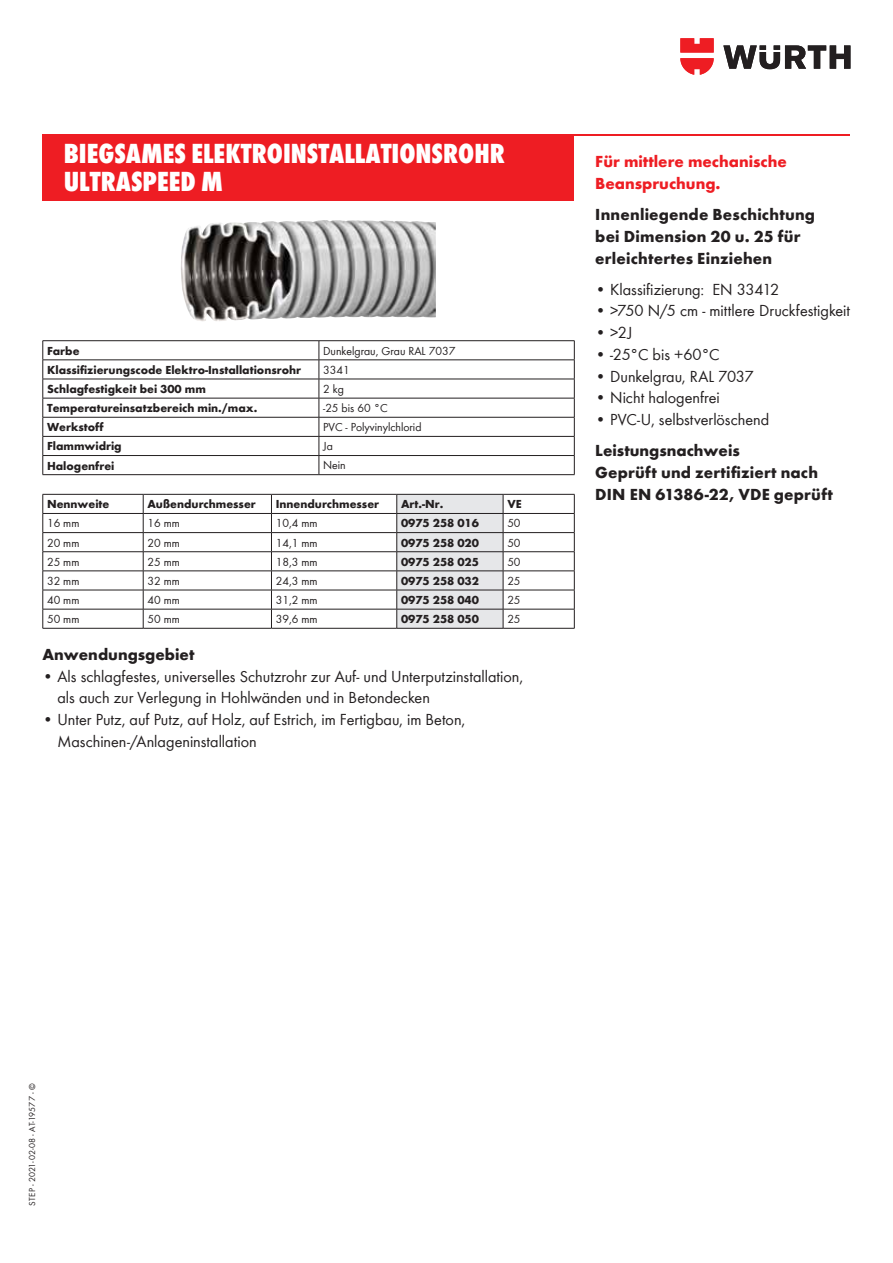
<style>
.page{position:relative;width:893px;height:1263px;background:#fff}
.page>*{position:absolute;margin:0;border:0;box-sizing:border-box;transform-origin:0 0}
.Headline{font:800 condensed 28.5px/28.7px "Wuerth Global";color:#fff}
.t1{font:16.5px/21.8px "Wuerth Global";color:#231f20}
.Level1{font:700 16.5px/21.8px "Wuerth Global";letter-spacing:.01em;color:#231f20}
.Paragraph{font:700 16.5px/21.8px "Wuerth Global";letter-spacing:.01em;color:#231f20}
.Subheadline_Red{font:700 16.5px "Wuerth Global";color:#ee1d23}
.Subheadline{font:700 16.5px "Wuerth Global";color:#231f20}
.TableHead_TableBody{font:700 12px "Wuerth Global";color:#231f20}
.TableBody{font:12px "Wuerth Global";color:#231f20}
.TableBody_TableHighl{font:700 12px "Wuerth Global";color:#231f20}
.TableHead_TableHighl{font:700 12px "Wuerth Global";color:#231f20}
.Print_Code{font:9px "Wuerth Global";letter-spacing:.015em;color:#231f20}
</style>
<div class="page">
<hr style="left:43px;top:134px;width:807px;height:1px;background:#ee1d23">
<div style="left:43px;top:134px;width:531px;height:67px;background:#ee1d23"></div>
<img style="left:181px;top:220px;width:255px;height:101px">
<hr style="left:43px;top:340px;width:276px;height:1px;background:#231f20">
<hr style="left:319px;top:340px;width:256px;height:1px;background:#231f20">
<hr style="left:43px;top:360px;width:276px;height:1px;background:#231f20">
<hr style="left:319px;top:360px;width:256px;height:1px;background:#231f20">
<hr style="left:43px;top:379px;width:276px;height:1px;background:#231f20">
<hr style="left:319px;top:379px;width:256px;height:1px;background:#231f20">
<hr style="left:43px;top:398px;width:276px;height:1px;background:#231f20">
<hr style="left:319px;top:398px;width:256px;height:1px;background:#231f20">
<hr style="left:43px;top:417px;width:276px;height:1px;background:#231f20">
<hr style="left:319px;top:417px;width:256px;height:1px;background:#231f20">
<hr style="left:43px;top:436px;width:276px;height:1px;background:#231f20">
<hr style="left:319px;top:436px;width:256px;height:1px;background:#231f20">
<hr style="left:43px;top:455px;width:276px;height:1px;background:#231f20">
<svg style="left:43px;top:341px;width:1px;height:133px"></svg>
<hr style="left:43px;top:474px;width:276px;height:1px;background:#231f20">
<hr style="left:319px;top:455px;width:256px;height:1px;background:#231f20">
<svg style="left:319px;top:341px;width:1px;height:133px"></svg>
<svg style="left:574px;top:341px;width:1px;height:133px"></svg>
<hr style="left:319px;top:474px;width:256px;height:1px;background:#231f20">
<hr style="left:43px;top:494px;width:100px;height:1px;background:#231f20">
<hr style="left:143px;top:494px;width:128px;height:1px;background:#231f20">
<hr style="left:271px;top:494px;width:126px;height:1px;background:#231f20">
<hr style="left:503px;top:494px;width:72px;height:1px;background:#231f20">
<hr style="left:43px;top:513px;width:100px;height:1px;background:#231f20">
<hr style="left:143px;top:513px;width:128px;height:1px;background:#231f20">
<hr style="left:271px;top:513px;width:126px;height:1px;background:#231f20">
<hr style="left:503px;top:513px;width:72px;height:1px;background:#231f20">
<hr style="left:43px;top:532px;width:100px;height:1px;background:#231f20">
<hr style="left:143px;top:532px;width:128px;height:1px;background:#231f20">
<hr style="left:271px;top:532px;width:126px;height:1px;background:#231f20">
<hr style="left:503px;top:532px;width:72px;height:1px;background:#231f20">
<hr style="left:43px;top:551px;width:100px;height:1px;background:#231f20">
<hr style="left:143px;top:551px;width:128px;height:1px;background:#231f20">
<hr style="left:271px;top:551px;width:126px;height:1px;background:#231f20">
<hr style="left:503px;top:551px;width:72px;height:1px;background:#231f20">
<hr style="left:43px;top:571px;width:100px;height:1px;background:#231f20">
<hr style="left:143px;top:571px;width:128px;height:1px;background:#231f20">
<hr style="left:271px;top:571px;width:126px;height:1px;background:#231f20">
<hr style="left:503px;top:571px;width:72px;height:1px;background:#231f20">
<hr style="left:43px;top:590px;width:100px;height:1px;background:#231f20">
<hr style="left:143px;top:590px;width:128px;height:1px;background:#231f20">
<hr style="left:271px;top:590px;width:126px;height:1px;background:#231f20">
<hr style="left:503px;top:590px;width:72px;height:1px;background:#231f20">
<hr style="left:43px;top:609px;width:100px;height:1px;background:#231f20">
<svg style="left:43px;top:495px;width:1px;height:133px"></svg>
<hr style="left:43px;top:628px;width:100px;height:1px;background:#231f20">
<hr style="left:143px;top:609px;width:128px;height:1px;background:#231f20">
<svg style="left:143px;top:495px;width:1px;height:133px"></svg>
<hr style="left:143px;top:628px;width:128px;height:1px;background:#231f20">
<hr style="left:271px;top:609px;width:126px;height:1px;background:#231f20">
<svg style="left:271px;top:495px;width:1px;height:133px"></svg>
<hr style="left:271px;top:628px;width:126px;height:1px;background:#231f20">
<hr style="left:397px;top:628px;width:106px;height:1px;background:#231f20">
<hr style="left:503px;top:609px;width:72px;height:1px;background:#231f20">
<svg style="left:396px;top:494px;width:108px;height:134px;background:#d8d8da"></svg>
<svg style="left:574px;top:495px;width:1px;height:133px"></svg>
<hr style="left:503px;top:628px;width:72px;height:1px;background:#231f20">
<svg style="left:723px;top:45px;width:127px;height:24px"></svg>
<svg style="left:680px;top:38px;width:34px;height:37px"></svg>
<p class="Headline" style="left:64px;top:138px;width:443px">BIEGSAMES ELEKTROINSTALLATIONSROHR<br>ULTRASPEED M</p>
<p class="Subheadline_Red" style="left:595px;top:152px;width:193px">Für mittlere mechanische</p>
<p class="Subheadline_Red" style="left:595px;top:174px;width:127px">Beanspruchung.</p>
<p class="Level1" style="left:595px;top:204px;width:221px">Innenliegende Beschichtung</p>
<p class="Level1" style="left:595px;top:225px;width:207px">bei Dimension 20 u. 25 für erleichtertes Einziehen</p>
<p class="t1" style="left:595px;top:278px;width:185px">• Klassifizierung: EN 33412</p>
<p class="t1" style="left:595px;top:300px;width:256px">• &gt;750 N/5 cm - mittlere Druckfestigkeit</p>
<p class="t1" style="left:595px;top:321px;width:38px">• &gt;2J</p>
<p class="t1" style="left:595px;top:343px;width:126px">• -25°C bis +60°C</p>
<p class="t1" style="left:595px;top:365px;width:160px">• Dunkelgrau, RAL 7037</p>
<p class="t1" style="left:595px;top:387px;width:126px">• Nicht halogenfrei</p>
<p class="t1" style="left:595px;top:408px;width:175px">• PVC-U, selbstverlöschend</p>
<p class="Subheadline" style="left:595px;top:441px;width:146px">Leistungsnachweis</p>
<p class="Paragraph" style="left:595px;top:461px;width:239px">Geprüft und zertifiziert nach<br>DIN EN 61386-22, VDE geprüft</p>
<p class="TableHead_TableBody" style="left:47px;top:343px;width:34px">Farbe</p>
<p class="TableBody" style="left:323px;top:343px;width:134px">Dunkelgrau, Grau RAL 7037</p>
<p class="TableHead_TableBody" style="left:47px;top:363px;width:256px">Klassifizierungscode Elektro-Installationsrohr</p>
<p class="TableBody" style="left:323px;top:363px;width:28px">3341</p>
<p class="TableHead_TableBody" style="left:47px;top:382px;width:160px">Schlagfestigkeit bei 300 mm</p>
<p class="TableBody" style="left:323px;top:382px;width:22px">2 kg</p>
<p class="TableHead_TableBody" style="left:47px;top:401px;width:212px">Temperatureinsatzbereich min./max.</p>
<p class="TableBody" style="left:323px;top:401px;width:66px">-25 bis 60 °C</p>
<p class="TableHead_TableBody" style="left:47px;top:420px;width:58px">Werkstoff</p>
<p class="TableBody" style="left:323px;top:420px;width:100px">PVC - Polyvinylchlorid</p>
<p class="TableHead_TableBody" style="left:47px;top:439px;width:76px">Flammwidrig</p>
<p class="TableBody" style="left:323px;top:439px;width:11px">Ja</p>
<p class="TableHead_TableBody" style="left:47px;top:458px;width:69px">Halogenfrei</p>
<p class="TableBody" style="left:323px;top:458px;width:24px">Nein</p>
<p class="TableHead_TableBody" style="left:47px;top:497px;width:64px">Nennweite</p>
<p class="TableHead_TableBody" style="left:147px;top:497px;width:110px">Außendurchmesser</p>
<p class="TableHead_TableBody" style="left:276px;top:497px;width:105px">Innendurchmesser</p>
<p class="TableHead_TableHighl" style="left:401px;top:497px;width:44px">Art.-Nr.</p>
<p class="TableHead_TableBody" style="left:507px;top:497px;width:16px">VE</p>
<p class="TableBody" style="left:47px;top:516px;width:34px">16 mm</p>
<p class="TableBody" style="left:147px;top:516px;width:34px">16 mm</p>
<p class="TableBody" style="left:276px;top:516px;width:43px">10,4 mm</p>
<p class="TableBody_TableHighl" style="left:401px;top:516px;width:79px">0975 258 016</p>
<p class="TableBody" style="left:507px;top:516px;width:15px">50</p>
<p class="TableBody" style="left:47px;top:535px;width:34px">20 mm</p>
<p class="TableBody" style="left:147px;top:535px;width:34px">20 mm</p>
<p class="TableBody" style="left:276px;top:535px;width:43px">14,1 mm</p>
<p class="TableBody_TableHighl" style="left:401px;top:535px;width:79px">0975 258 020</p>
<p class="TableBody" style="left:507px;top:535px;width:15px">50</p>
<p class="TableBody" style="left:47px;top:554px;width:34px">25 mm</p>
<p class="TableBody" style="left:147px;top:554px;width:34px">25 mm</p>
<p class="TableBody" style="left:276px;top:554px;width:43px">18,3 mm</p>
<p class="TableBody_TableHighl" style="left:401px;top:554px;width:79px">0975 258 025</p>
<p class="TableBody" style="left:507px;top:554px;width:15px">50</p>
<p class="TableBody" style="left:47px;top:574px;width:34px">32 mm</p>
<p class="TableBody" style="left:147px;top:574px;width:34px">32 mm</p>
<p class="TableBody" style="left:276px;top:574px;width:43px">24,3 mm</p>
<p class="TableBody_TableHighl" style="left:401px;top:574px;width:79px">0975 258 032</p>
<p class="TableBody" style="left:507px;top:574px;width:15px">25</p>
<p class="TableBody" style="left:47px;top:593px;width:34px">40 mm</p>
<p class="TableBody" style="left:147px;top:593px;width:34px">40 mm</p>
<p class="TableBody" style="left:276px;top:593px;width:43px">31,2 mm</p>
<p class="TableBody_TableHighl" style="left:401px;top:593px;width:79px">0975 258 040</p>
<p class="TableBody" style="left:507px;top:593px;width:15px">25</p>
<p class="TableBody" style="left:47px;top:612px;width:34px">50 mm</p>
<p class="TableBody" style="left:147px;top:612px;width:34px">50 mm</p>
<p class="TableBody" style="left:276px;top:612px;width:43px">39,6 mm</p>
<p class="TableBody_TableHighl" style="left:401px;top:612px;width:79px">0975 258 050</p>
<p class="TableBody" style="left:507px;top:612px;width:15px">25</p>
<p class="Subheadline" style="left:43px;top:644px;width:153px">Anwendungsgebiet</p>
<p class="t1" style="left:57px;top:665px;width:467px;text-indent:-15px">• Als schlagfestes, universelles Schutzrohr zur Auf- und Unterputzinstallation, als auch zur Verlegung in Hohlwänden und in Betondecken</p>
<p class="t1" style="left:57px;top:708px;width:409px;text-indent:-15px">• Unter Putz, auf Putz, auf Holz, auf Estrich, im Fertigbau, im Beton,<br>Maschinen-/Anlageninstallation</p>
<p class="Print_Code" style="left:27px;top:1205px;width:123px;rotate:-90deg">STEP - 2021-02-08 - AT-19577 - ©</p>
</div>
